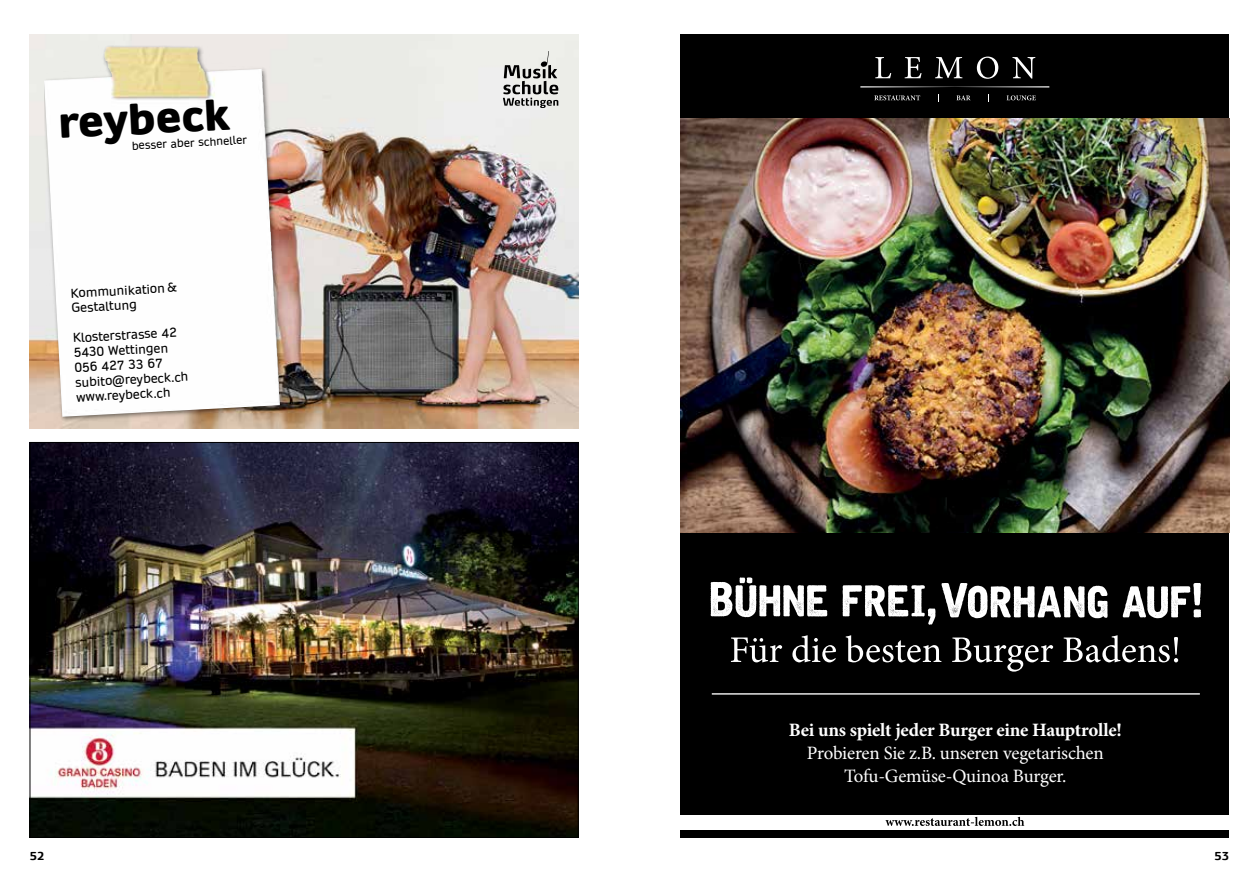
<style>
.page{position:relative;width:1259px;height:893px;background:#fff}
.page>*{position:absolute;margin:0;border:0;box-sizing:border-box;transform-origin:0 0}
.t1{font:900 42px "Daytona Pro";color:#000}
.t2{font:18.9px/22.6px "Minion Pro";letter-spacing:-.01em;color:#fff;text-align:center}
.t3{font:700 18.9px "Minion Pro";letter-spacing:-.015em;color:#fff}
.t4{font:12.45px/14.9px "Daytona Pro";color:#000}
.t5{font:700 12px "Xenois Soft Pro";color:#000}
.t6{font:11.1px "Daytona Pro";color:#000}
</style>
<div class="page">
<img style="left:32px;top:444px;width:544px;height:392px">
<div style="left:680px;top:34px;width:549px;height:804px;background:#000"></div>
<svg style="left:731px;top:635px;width:447px;height:37px"></svg>
<div style="left:680px;top:815px;width:549px;height:14px;background:#fff"></div>
<img style="left:680px;top:119px;width:549px;height:413px">
<svg style="left:885px;top:817px;width:139px;height:9px"></svg>
<svg style="left:874px;top:95px;width:46px;height:5px"></svg>
<svg style="left:956px;top:95px;width:14px;height:5px"></svg>
<svg style="left:1006px;top:95px;width:30px;height:5px"></svg>
<svg style="left:875px;top:57px;width:16px;height:21px"></svg>
<svg style="left:904px;top:57px;width:17px;height:21px"></svg>
<svg style="left:935px;top:57px;width:27px;height:21px"></svg>
<svg style="left:977px;top:57px;width:21px;height:22px"></svg>
<svg style="left:1012px;top:57px;width:23px;height:22px"></svg>
<svg style="left:860px;top:86px;width:189px;height:2px"></svg>
<hr style="left:712px;top:693px;width:487px;height:2px;background:#fff">
<svg style="left:941px;top:583px;width:260px;height:35px"></svg>
<svg style="left:710px;top:577px;width:225px;height:48px"></svg>
<img style="left:30px;top:34px;width:549px;height:395px">
<svg style="left:503px;top:51px;width:55px;height:57px;background:#aeaeab"></svg>
<div style="left:44px;top:43px;width:242px;height:379px;background:#000;opacity:.5"></div>
<img style="left:44px;top:46px;width:236px;height:371px">
<h1 class="t1" style="left:57px;top:95px;width:172px;rotate:-3deg">reybeck</h1>
<p class="t6" style="left:131px;top:138px;width:117px;rotate:-3deg">besser aber schneller</p>
<p class="t4" style="left:70px;top:285px;width:108px;rotate:-3deg">Kommunikation &amp;<br>Gestaltung</p>
<p class="t4" style="left:73px;top:330px;width:115px;rotate:-3deg">Klosterstrasse 42<br>5430 Wettingen<br>056 427 33 67 subito@reybeck.ch www.reybeck.ch</p>
<h2 class="t3" style="left:788px;top:717px;width:335px">Bei uns spielt jeder Burger eine Hauptrolle!</h2>
<h2 class="t2" style="left:807px;top:742px;width:298px">Probieren Sie z.B. unseren vegetarischen<br>Tofu-Gemüse-Quinoa Burger.</h2>
<p class="t5" style="left:30px;top:849px;width:16px">52</p>
<p class="t5" style="left:1214px;top:849px;width:16px">53</p>
</div>
